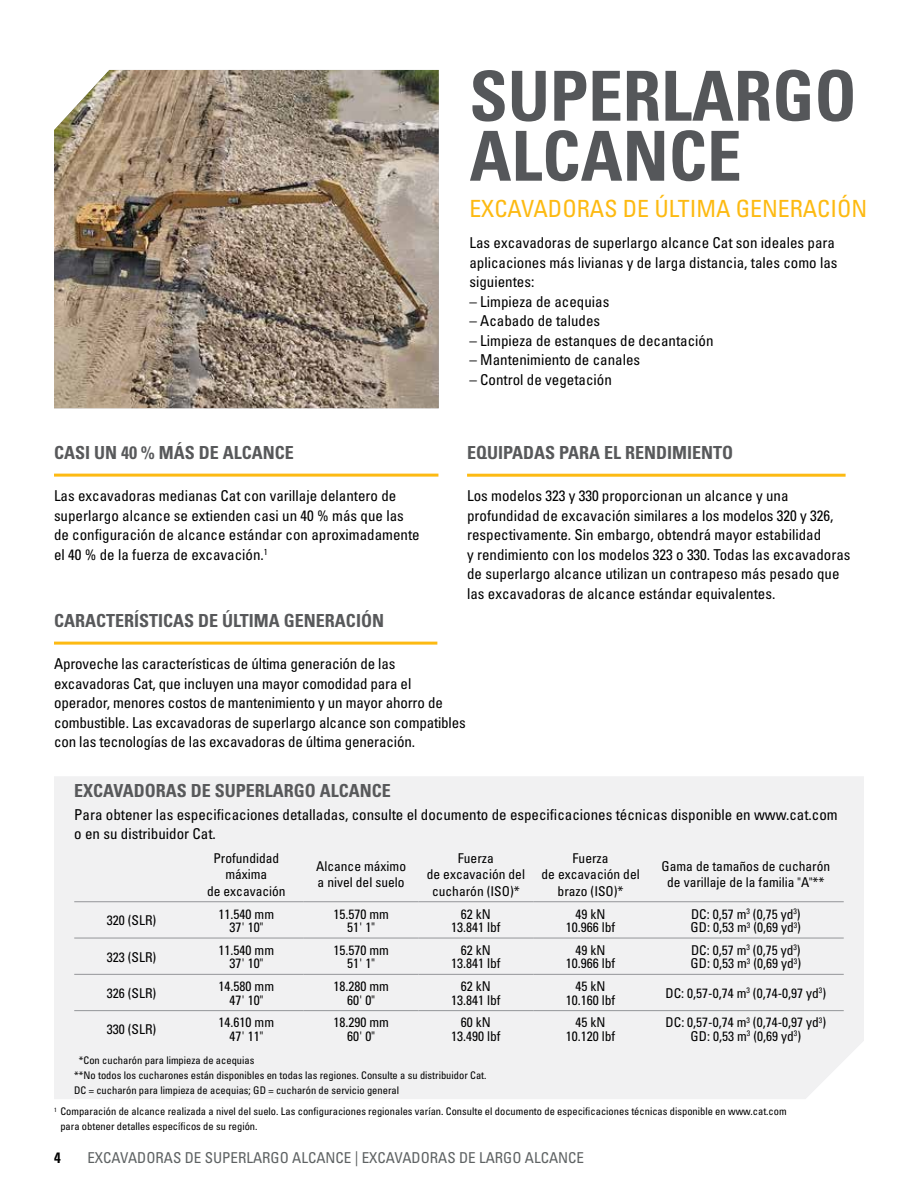
<style>
.page{position:relative;width:918px;height:1188px;background:#fff}
.page>*{position:absolute;margin:0;border:0;box-sizing:border-box;transform-origin:0 0}
.t1{font:69px/60px "Univers LTCYR 67 Bold Cond";color:#55575a}
.t2{font:condensed 23.7px "Univers LTCYR 57";color:#fdba12}
.t3{font:18px "Univers LTCYR 67 Bold Cond";color:#58595b}
.t4{font:condensed 15px/19.5px "Univers LTCYR 57";color:#000}
.t5{font:condensed 15px "Univers LTCYR 57";color:#5e6263}
.t6{font:15px "Univers LTCYR 67 Bold Cond";color:#000}
.t7{font:condensed 13.5px/13.5px "Univers LTCYR 57";color:#000;text-align:center}
.t8{font:condensed 10.5px/15px "Univers LTCYR 57";color:#000}
</style>
<div class="page">
<div style="left:54px;top:776px;width:810px;height:323px;background:#f1f1f2"></div>
<hr style="left:74px;top:901px;width:115px;height:1px;background:#939598">
<hr style="left:189px;top:901px;width:115px;height:1px;background:#939598">
<hr style="left:304px;top:901px;width:114px;height:1px;background:#939598">
<hr style="left:418px;top:901px;width:115px;height:1px;background:#939598">
<hr style="left:533px;top:901px;width:115px;height:1px;background:#939598">
<hr style="left:648px;top:901px;width:196px;height:1px;background:#939598">
<hr style="left:74px;top:938px;width:115px;height:1px;background:#939598">
<hr style="left:189px;top:938px;width:115px;height:1px;background:#939598">
<hr style="left:304px;top:938px;width:114px;height:1px;background:#939598">
<hr style="left:418px;top:938px;width:115px;height:1px;background:#939598">
<hr style="left:533px;top:938px;width:115px;height:1px;background:#939598">
<hr style="left:648px;top:938px;width:196px;height:1px;background:#939598">
<hr style="left:74px;top:974px;width:115px;height:1px;background:#939598">
<hr style="left:189px;top:974px;width:115px;height:1px;background:#939598">
<hr style="left:304px;top:974px;width:114px;height:1px;background:#939598">
<hr style="left:418px;top:974px;width:115px;height:1px;background:#939598">
<hr style="left:533px;top:974px;width:115px;height:1px;background:#939598">
<hr style="left:648px;top:974px;width:196px;height:1px;background:#939598">
<hr style="left:74px;top:1010px;width:115px;height:1px;background:#939598">
<hr style="left:189px;top:1010px;width:115px;height:1px;background:#939598">
<hr style="left:304px;top:1010px;width:114px;height:1px;background:#939598">
<hr style="left:418px;top:1010px;width:115px;height:1px;background:#939598">
<hr style="left:533px;top:1010px;width:115px;height:1px;background:#939598">
<hr style="left:648px;top:1010px;width:196px;height:1px;background:#939598">
<hr style="left:54px;top:474px;width:384px;height:3px;background:#fdba12">
<hr style="left:467px;top:474px;width:379px;height:3px;background:#fdba12">
<hr style="left:54px;top:642px;width:383px;height:3px;background:#fdba12">
<img style="left:54px;top:70px;width:385px;height:338px">
<h1 class="t1" style="left:469px;top:65px;width:389px">SUPERLARGO<br>ALCANCE</h1>
<h2 class="t2" style="left:469px;top:193px;width:399px">EXCAVADORAS DE ÚLTIMA GENERACIÓN</h2>
<p class="t4" style="left:469px;top:233px;width:370px">Las excavadoras de superlargo alcance Cat son ideales para aplicaciones más livianas y de larga distancia, tales como las siguientes:</p>
<p class="t4" style="left:469px;top:291px;width:141px">– Limpieza de acequias</p>
<p class="t4" style="left:469px;top:311px;width:132px">– Acabado de taludes</p>
<p class="t4" style="left:469px;top:330px;width:246px">– Limpieza de estanques de decantación</p>
<p class="t4" style="left:469px;top:350px;width:172px">– Mantenimiento de canales</p>
<p class="t4" style="left:469px;top:369px;width:144px">– Control de vegetación</p>
<p class="t3" style="left:54px;top:442px;width:241px">CASI UN 40 % MÁS DE ALCANCE</p>
<p class="t3" style="left:467px;top:442px;width:268px">EQUIPADAS PARA EL RENDIMIENTO</p>
<p class="t4" style="left:54px;top:486px;width:367px">Las excavadoras medianas Cat con varillaje delantero de superlargo alcance se extienden casi un 40 % más que las de configuración de alcance estándar con aproximadamente el 40 % de la fuerza de excavación.<sup>1</sup></p>
<p class="t3" style="left:54px;top:610px;width:332px">CARACTERÍSTICAS DE ÚLTIMA GENERACIÓN</p>
<p class="t4" style="left:467px;top:486px;width:385px">Los modelos 323 y 330 proporcionan un alcance y una profundidad de excavación similares a los modelos 320 y 326, respectivamente. Sin embargo, obtendrá mayor estabilidad<br>y rendimiento con los modelos 323 o 330. Todas las excavadoras de superlargo alcance utilizan un contrapeso más pesado que las excavadoras de alcance estándar equivalentes.</p>
<p class="t4" style="left:54px;top:654px;width:413px">Aproveche las características de última generación de las excavadoras Cat, que incluyen una mayor comodidad para el operador, menores costos de mantenimiento y un mayor ahorro de combustible. Las excavadoras de superlargo alcance son compatibles con las tecnologías de las excavadoras de última generación.</p>
<p class="t3" style="left:74px;top:780px;width:318px">EXCAVADORAS DE SUPERLARGO ALCANCE</p>
<p class="t4" style="left:74px;top:804px;width:765px">Para obtener las especificaciones detalladas, consulte el documento de especificaciones técnicas disponible en www.cat.com o en su distribuidor Cat.</p>
<p class="t7" style="left:207px;top:849px;width:80px;line-height:16.5px">Profundidad máxima<br>de excavación</p>
<p class="t7" style="left:316px;top:858px;width:91px;line-height:16.5px;text-align:left">Alcance máximo a nivel del suelo</p>
<p class="t7" style="left:427px;top:849px;width:100px;line-height:16.5px">Fuerza<br>de excavación del cucharón (ISO)*</p>
<p class="t7" style="left:542px;top:849px;width:100px;line-height:16.5px">Fuerza<br>de excavación del brazo (ISO)*</p>
<p class="t7" style="left:662px;top:858px;width:170px;line-height:16.5px">Gama de tamaños de cucharón de varillaje de la familia "A"**</p>
<p class="t7" style="left:107px;top:913px;width:51px">320 (SLR)</p>
<p class="t7" style="left:219px;top:907px;width:57px">11.540 mm<br>37' 10"</p>
<p class="t7" style="left:333px;top:907px;width:57px">15.570 mm<br>51' 1"</p>
<p class="t7" style="left:451px;top:907px;width:51px">62 kN<br>13.841 lbf</p>
<p class="t7" style="left:566px;top:907px;width:51px">49 kN<br>10.966 lbf</p>
<p class="t7" style="left:691px;top:907px;width:112px;text-align:left">DC: 0,57 m<sup>3</sup> (0,75 yd<sup>3</sup>)<br>GD: 0,53 m<sup>3</sup> (0,69 yd<sup>3</sup>)</p>
<p class="t7" style="left:107px;top:950px;width:51px">323 (SLR)</p>
<p class="t7" style="left:219px;top:943px;width:57px">11.540 mm<br>37' 10"</p>
<p class="t7" style="left:333px;top:943px;width:57px">15.570 mm<br>51' 1"</p>
<p class="t7" style="left:451px;top:943px;width:51px">62 kN<br>13.841 lbf</p>
<p class="t7" style="left:566px;top:943px;width:51px">49 kN<br>10.966 lbf</p>
<p class="t7" style="left:691px;top:943px;width:112px;text-align:left">DC: 0,57 m<sup>3</sup> (0,75 yd<sup>3</sup>)<br>GD: 0,53 m<sup>3</sup> (0,69 yd<sup>3</sup>)</p>
<p class="t7" style="left:107px;top:986px;width:51px">326 (SLR)</p>
<p class="t7" style="left:219px;top:979px;width:57px">14.580 mm<br>47' 10"</p>
<p class="t7" style="left:333px;top:979px;width:57px">18.280 mm<br>60' 0"</p>
<p class="t7" style="left:451px;top:979px;width:51px">62 kN<br>13.841 lbf</p>
<p class="t7" style="left:566px;top:979px;width:51px">45 kN<br>10.160 lbf</p>
<p class="t7" style="left:666px;top:986px;width:162px">DC: 0,57-0,74 m<sup>3</sup> (0,74-0,97 yd<sup>3</sup>)</p>
<p class="t7" style="left:107px;top:1022px;width:51px">330 (SLR)</p>
<p class="t7" style="left:219px;top:1016px;width:57px">14.610 mm<br>47' 11"</p>
<p class="t7" style="left:333px;top:1016px;width:57px">18.290 mm<br>60' 0"</p>
<p class="t7" style="left:451px;top:1016px;width:51px">60 kN<br>13.490 lbf</p>
<p class="t7" style="left:566px;top:1016px;width:51px">45 kN<br>10.120 lbf</p>
<p class="t7" style="left:666px;top:1016px;width:162px">DC: 0,57-0,74 m<sup>3</sup> (0,74-0,97 yd<sup>3</sup>)<br>GD: 0,53 m<sup>3</sup> (0,69 yd<sup>3</sup>)</p>
<p class="t8" style="left:74px;top:1052px;width:414px;text-indent:5px">*Con cucharón para limpieza de acequias<br>**No todos los cucharones están disponibles en todas las regiones. Consulte a su distribuidor Cat.<br>DC = cucharón para limpieza de acequias; GD = cucharón de servicio general</p>
<p class="t8" style="left:60px;top:1104px;width:728px;text-indent:-6px"><sup>1</sup> Comparación de alcance realizada a nivel del suelo. Las configuraciones regionales varían. Consulte el documento de especificaciones técnicas disponible en www.cat.com para obtener detalles específicos de su región.</p>
<p class="t6" style="left:54px;top:1148px;width:8px">4</p>
<p class="t5" style="left:87px;top:1148px;width:498px">EXCAVADORAS DE SUPERLARGO ALCANCE | EXCAVADORAS DE LARGO ALCANCE</p>
</div>
